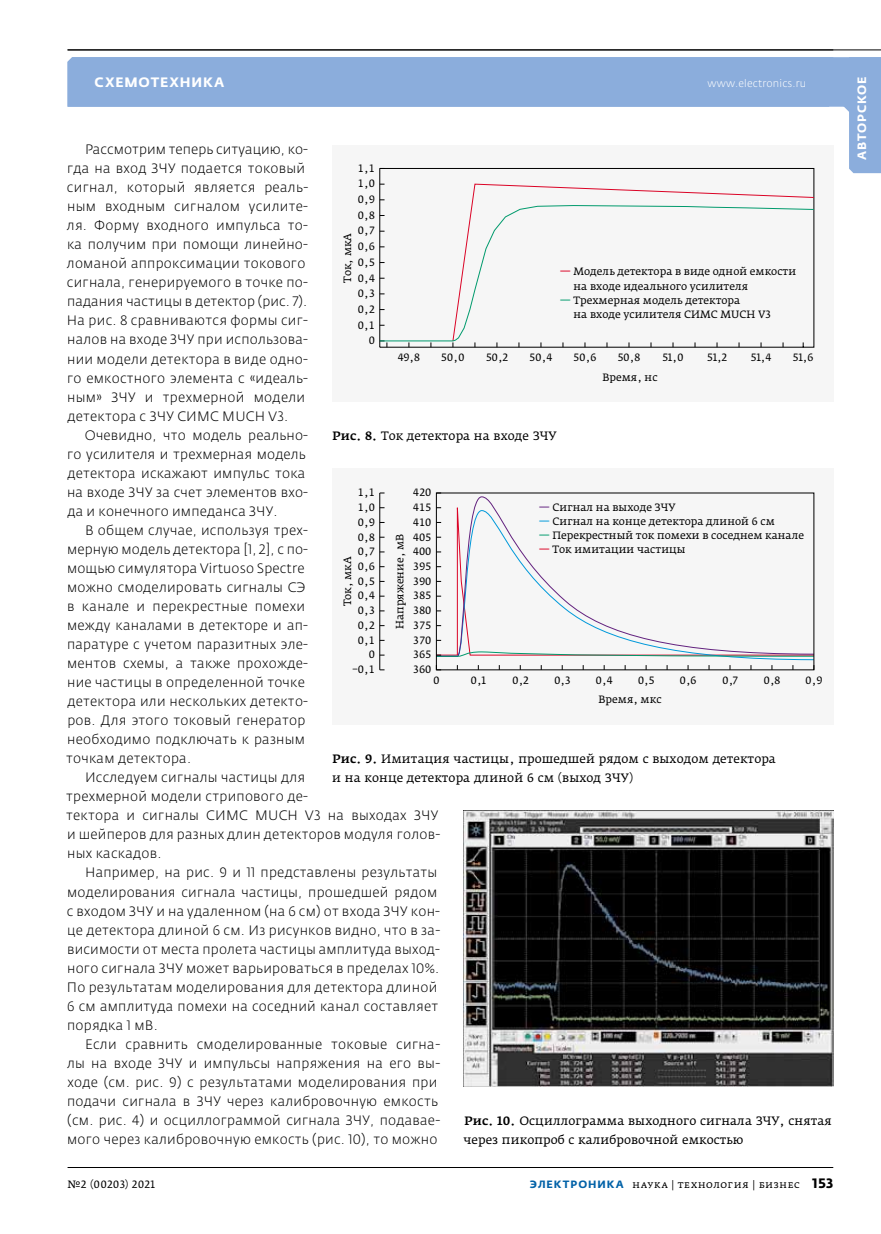
<style>
.page{position:relative;width:881px;height:1234px;background:#fff}
.page>*{position:absolute;margin:0;border:0;box-sizing:border-box;transform-origin:0 0}
.t1{font:300 13.5px/19px "Fedra Sans Pro";letter-spacing:.02em;color:#000}
.t2{font:700 13.5px "Fedra Sans Alt Pro";letter-spacing:.065em;color:#fff}
.t3{font:12px/19px "Fedra Serif A Pro";letter-spacing:.005em;color:#000}
.t4{font:700 12px "Fedra Sans Alt Pro";letter-spacing:.065em;color:#fff}
.t5{font:10.5px/14.2px "Fedra Serif A Pro";color:#000}
.t6{font:10.5px "Fedra Serif A Pro";letter-spacing:.02em;color:#000}
.t7{font:300 10.5px "Fedra Sans Pro";letter-spacing:.015em;color:#fff}
.t8{font:10.5px "Fedra Serif A Pro";letter-spacing:.035em;color:#000}
.s1{font-weight:700;color:#e40428}
.s2{font-weight:700;color:#00a070}
.s3{font-weight:500}
.s4{font-weight:700;color:#662383}
.s5{font-weight:700;color:#009fe3}
.s6{font-family:"Fedra Sans Alt Pro";font-weight:700;color:#0061a7}
.s7{font-family:"Fedra Sans Pro";font-weight:700;font-size:13.5px}
</style>
<div class="page">
<hr style="left:67px;top:49px;width:813px;height:1px;background:#000">
<svg style="left:844px;top:107px;width:36px;height:66px;background:#9bb8e0"></svg>
<div style="left:67px;top:57px;width:813px;height:50px;background:#8baddc"></div>
<hr style="left:68px;top:1166px;width:764px;height:1px;background:#000">
<img style="left:464px;top:810px;width:368px;height:276px">
<div style="left:332px;top:145px;width:500px;height:256px;background:#f6f6f6"></div>
<svg style="left:379px;top:168px;width:435px;height:179px"></svg>
<svg style="left:452px;top:183px;width:362px;height:159px"></svg>
<svg style="left:379px;top:205px;width:435px;height:136px"></svg>
<div style="left:332px;top:468px;width:500px;height:257px;background:#f6f6f6"></div>
<svg style="left:379px;top:492px;width:435px;height:178px"></svg>
<p class="t2" style="left:95px;top:74px;width:131px">Схемотехника</p>
<p class="t7" style="left:707px;top:77px;width:100px">www.electronics.ru</p>
<p class="t1" style="left:67px;top:140px;width:243px;text-indent:18px">Рассмотрим теперь ситуацию, ко&shy;гда на вход ЗЧУ подается токовый сигнал, который является реаль&shy;ным входным сигналом усилите&shy;ля. Форму входного импульса то&shy;ка получим при помощи линейно&shy;ломаной аппроксимации токового сигнала, генерируемого в точке по&shy;падания частицы в детектор (рис. 7).<br>На рис. 8 сравниваются формы сиг&shy;налов на входе ЗЧУ при использова&shy;нии модели детектора в виде одно&shy;го емкостного элемента с «идеаль&shy;ным» ЗЧУ и трехмерной модели детектора с ЗЧУ СИМС MUCH V3.</p>
<p class="t1" style="left:67px;top:425px;width:242px;text-indent:18px">Очевидно, что модель реально&shy;го усилителя и трехмерная модель детектора искажают импульс тока на входе ЗЧУ за счет элементов вхо&shy;да и конечного импеданса ЗЧУ.</p>
<p class="t1" style="left:66px;top:520px;width:243px;text-indent:19px">В общем случае, используя трех&shy;мерную модель детектора [1, 2], с по&shy;мощью симулятора Virtuoso Spectre можно смоделировать сигналы СЭ в канале и перекрестные помехи между каналами в детекторе и ап&shy;паратуре с учетом паразитных эле&shy;ментов схемы, а также прохожде&shy;ние частицы в определенной точке детектора или нескольких детекто&shy;ров. Для этого токовый генератор необходимо подключать к разным точкам детектора.</p>
<p class="t1" style="left:66px;top:767px;width:375px;text-indent:19px">Исследуем сигналы частицы для<br>трехмерной модели стрипового де-<br>тектора и сигналы СИМС MUCH V3 на выходах ЗЧУ и шейперов для разных длин детекторов модуля голов&shy;ных каскадов.</p>
<p class="t1" style="left:67px;top:863px;width:374px;text-indent:18px">Например, на рис. 9 и 11 представлены результаты моделирования сигнала частицы, прошедшей рядом с входом ЗЧУ и на удаленном (на 6 см) от входа ЗЧУ кон&shy;це детектора длиной 6 см. Из рисунков видно, что в за&shy;висимости от места пролета частицы амплитуда выход&shy;ного сигнала ЗЧУ может варьироваться в пределах 10%.<br>По результатам моделирования для детектора длиной 6 см амплитуда помехи на соседний канал составляет порядка 1 мВ.</p>
<p class="t1" style="left:67px;top:1034px;width:374px;text-indent:18px">Если сравнить смоделированные токовые сигна&shy;лы на входе ЗЧУ и импульсы напряжения на его вы&shy;ходе (см. рис. 9) с результатами моделирования при подачи сигнала в ЗЧУ через калибровочную емкость (см. рис. 4) и осциллограммой сигнала ЗЧУ, подавае&shy;мого через калибровочную емкость (рис. 10), то можно</p>
<p class="t5" style="left:357px;top:162px;width:19px">1,1</p>
<p class="t5" style="left:357px;top:178px;width:19px">1,0</p>
<p class="t5" style="left:357px;top:193px;width:19px">0,9</p>
<p class="t5" style="left:357px;top:209px;width:19px">0,8</p>
<p class="t5" style="left:357px;top:225px;width:19px">0,7</p>
<p class="t5" style="left:341px;top:283px;width:51px;rotate:-90deg">Ток, мкА</p>
<p class="t5" style="left:357px;top:240px;width:19px">0,6</p>
<p class="t5" style="left:357px;top:256px;width:19px">0,5</p>
<p class="t5" style="left:573px;top:265px;width:224px;text-indent:-13px"><span class="s1">—</span> Модель детектора в виде одной емкости на входе идеального усилителя</p>
<p class="t5" style="left:573px;top:294px;width:199px;text-indent:-13px"><span class="s2">—</span> Трехмерная модель детектора<br>на входе усилителя СИМС MUCH V3</p>
<p class="t5" style="left:357px;top:272px;width:19px">0,4</p>
<p class="t5" style="left:357px;top:287px;width:19px">0,3</p>
<p class="t5" style="left:357px;top:303px;width:19px">0,2</p>
<p class="t5" style="left:357px;top:319px;width:19px">0,1</p>
<p class="t5" style="left:368px;top:334px;width:8px">0</p>
<p class="t5" style="left:397px;top:351px;width:24px">49,8</p>
<p class="t5" style="left:441px;top:351px;width:25px">50,0</p>
<p class="t5" style="left:486px;top:351px;width:23px">50,2</p>
<p class="t5" style="left:529px;top:351px;width:24px">50,4</p>
<p class="t5" style="left:573px;top:351px;width:24px">50,6</p>
<p class="t5" style="left:617px;top:351px;width:24px">50,8</p>
<p class="t5" style="left:662px;top:351px;width:23px">51,0</p>
<p class="t5" style="left:706px;top:351px;width:21px">51,2</p>
<p class="t5" style="left:750px;top:351px;width:22px">51,4</p>
<p class="t5" style="left:792px;top:351px;width:22px">51,6</p>
<p class="t5" style="left:602px;top:370px;width:57px">Время, нс</p>
<p class="t3" style="left:332px;top:426px;width:226px"><span class="s3">Рис. 8.</span> Ток детектора на входе ЗЧУ</p>
<p class="t5" style="left:357px;top:486px;width:19px">1,1</p>
<p class="t5" style="left:412px;top:486px;width:20px">420</p>
<p class="t5" style="left:538px;top:500px;width:138px"><span class="s4">—</span> Сигнал на выходе ЗЧУ</p>
<p class="t5" style="left:538px;top:514px;width:237px"><span class="s5">—</span> Сигнал на конце детектора длиной 6 см</p>
<p class="t5" style="left:538px;top:529px;width:266px"><span class="s2">—</span> Перекрестный ток помехи в соседнем канале</p>
<p class="t5" style="left:538px;top:543px;width:148px"><span class="s1">—</span> Ток имитации частицы</p>
<p class="t5" style="left:412px;top:500px;width:20px">415</p>
<p class="t5" style="left:357px;top:500px;width:19px">1,0</p>
<p class="t5" style="left:412px;top:515px;width:20px">410</p>
<p class="t5" style="left:357px;top:515px;width:19px">0,9</p>
<p class="t5" style="left:357px;top:530px;width:19px">0,8</p>
<p class="t5" style="left:412px;top:530px;width:20px">405</p>
<p class="t5" style="left:393px;top:628px;width:96px;rotate:-90deg">Напряжение, мВ</p>
<p class="t5" style="left:412px;top:545px;width:20px">400</p>
<p class="t5" style="left:357px;top:545px;width:19px">0,7</p>
<p class="t5" style="left:341px;top:606px;width:51px;rotate:-90deg">Ток, мкА</p>
<p class="t5" style="left:412px;top:559px;width:20px">395</p>
<p class="t5" style="left:357px;top:559px;width:19px">0,6</p>
<p class="t5" style="left:412px;top:574px;width:20px">390</p>
<p class="t5" style="left:357px;top:574px;width:19px">0,5</p>
<p class="t5" style="left:412px;top:589px;width:20px">385</p>
<p class="t5" style="left:357px;top:589px;width:19px">0,4</p>
<p class="t5" style="left:412px;top:604px;width:20px">380</p>
<p class="t5" style="left:357px;top:604px;width:19px">0,3</p>
<p class="t5" style="left:412px;top:618px;width:20px">375</p>
<p class="t5" style="left:357px;top:618px;width:19px">0,2</p>
<p class="t5" style="left:357px;top:633px;width:19px">0,1</p>
<p class="t5" style="left:412px;top:633px;width:20px">370</p>
<p class="t5" style="left:412px;top:648px;width:20px">365</p>
<p class="t5" style="left:368px;top:648px;width:8px">0</p>
<p class="t5" style="left:352px;top:662px;width:24px">–0,1</p>
<p class="t5" style="left:412px;top:662px;width:20px">360</p>
<p class="t5" style="left:433px;top:673px;width:8px">0</p>
<p class="t5" style="left:470px;top:673px;width:17px">0,1</p>
<p class="t5" style="left:512px;top:673px;width:18px">0,2</p>
<p class="t5" style="left:553px;top:673px;width:18px">0,3</p>
<p class="t5" style="left:595px;top:673px;width:19px">0,4</p>
<p class="t5" style="left:637px;top:673px;width:18px">0,5</p>
<p class="t5" style="left:679px;top:673px;width:19px">0,6</p>
<p class="t5" style="left:721px;top:673px;width:17px">0,7</p>
<p class="t5" style="left:763px;top:673px;width:19px">0,8</p>
<p class="t5" style="left:804px;top:673px;width:19px">0,9</p>
<p class="t5" style="left:598px;top:692px;width:65px">Время, мкс</p>
<p class="t3" style="left:332px;top:749px;width:445px"><span class="s3">Рис. 9.</span> Имитация частицы, прошедшей рядом с выходом детектора и на конце детектора длиной 6 см (выход ЗЧУ)</p>
<p class="t3" style="left:463px;top:1110px;width:370px"><span class="s3">Рис. 10.</span> Осциллограмма выходного сигнала ЗЧУ, снятая через пикопроб с калибровочной емкостью</p>
<p class="t8" style="left:67px;top:1177px;width:89px">№2 (00203) 2021</p>
<p class="t6" style="left:529px;top:1177px;width:305px"><span class="s6">ЭЛЕКТРОНИКА</span> наука | технология | бизнес <span class="s7">153</span></p>
<p class="t4" style="left:854px;top:160px;width:84px;rotate:-90deg">АВТОРСКОЕ</p>
</div>
